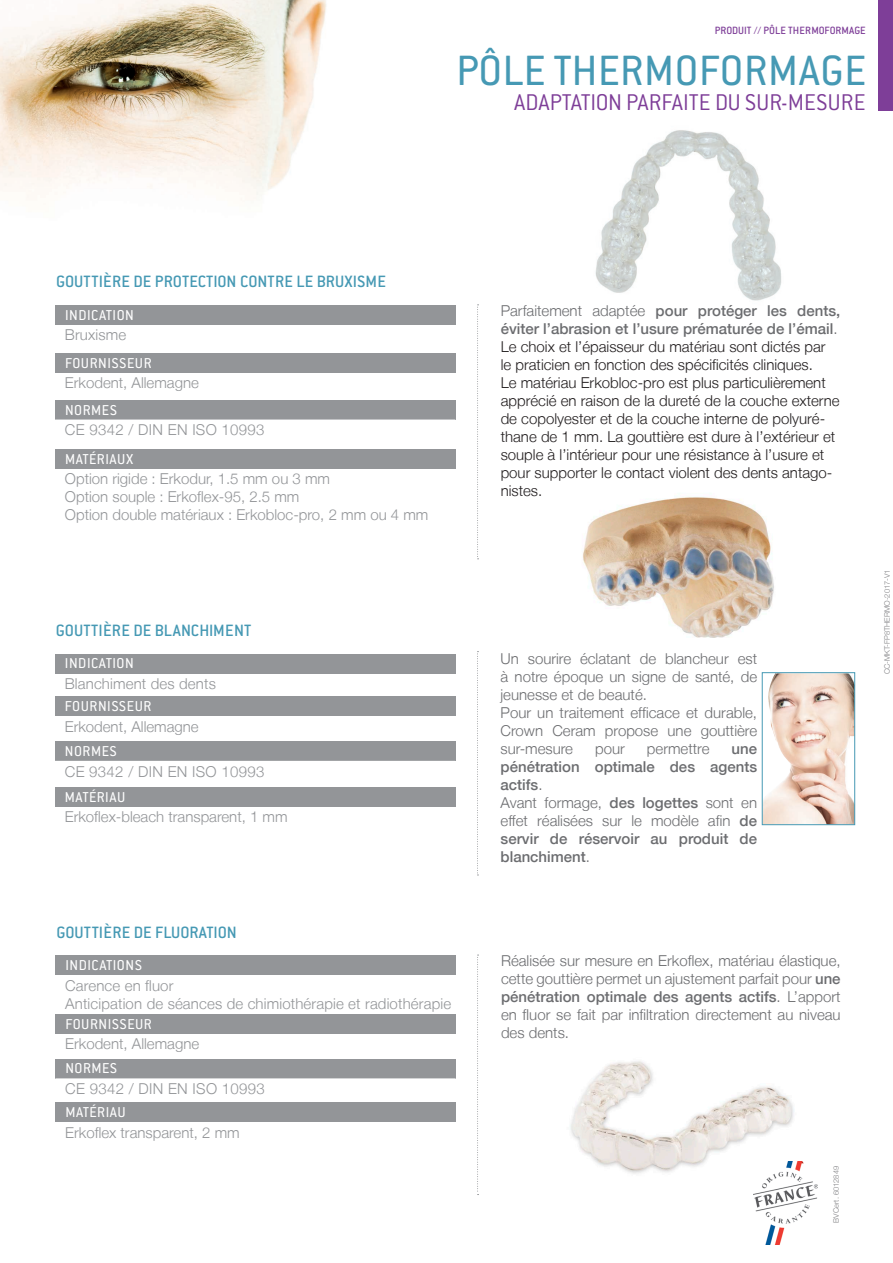
<style>
.page{position:relative;width:893px;height:1263px;background:#fff}
.page>*{position:absolute;margin:0;border:0;box-sizing:border-box;transform-origin:0 0}
.t1{font:46.5px "Conduit ITC";letter-spacing:.015em;color:#4699b4}
.TXT_courant_-justifC{font:25.05px "Conduit ITC Light";letter-spacing:.005em;color:#7e3e98}
.t2{font:18px "Conduit ITC Medium";letter-spacing:.005em;color:#4699b4}
.TITRE_TAB_blanc{font:15.75px "Conduit ITC";letter-spacing:.035em;color:#fff}
.t3{font:300 15px/18px "Helvetica Neue LT";color:#231f20}
.t4{font:300 15px/18px "Helvetica Neue LT";color:#6c6d70;text-align:justify}
.TXT_TAB{font:300 15px "Helvetica Neue LT";color:#939598}
.t5{font:500 15px/18px "Helvetica Neue LT";color:#6c6d70;text-align:justify}
.TITRE_TAB_blanc-2{font:300 15px "Helvetica Neue LT";letter-spacing:.02em;color:#939598}
.t6{font:11.55px "Conduit ITC Medium";letter-spacing:.005em;color:#7e3e98}
.taquet{font:300 7.5px "Helvetica Neue LT";color:#808083}
.s1{font-weight:300}
.s2{font-weight:500}
</style>
<div class="page">
<img style="left:0;top:0;width:326px;height:200px">
<div style="left:878px;top:0;width:15px;height:110px;background:#7e3e98"></div>
<svg style="left:477px;top:955px;width:2px;height:240px"></svg>
<img style="left:570px;top:1061px;width:230px;height:113px">
<div style="left:55px;top:955px;width:401px;height:20px;background:#939598"></div>
<div style="left:55px;top:1014px;width:401px;height:20px;background:#939598"></div>
<div style="left:55px;top:1058px;width:401px;height:20px;background:#939598"></div>
<svg style="left:55px;top:1078px;width:401px;height:1px"></svg>
<div style="left:55px;top:1102px;width:401px;height:20px;background:#939598"></div>
<svg style="left:477px;top:651px;width:1px;height:225px"></svg>
<img style="left:583px;top:497px;width:191px;height:141px">
<div style="left:55px;top:654px;width:400px;height:19px;background:#939598"></div>
<div style="left:55px;top:696px;width:400px;height:20px;background:#939598"></div>
<div style="left:55px;top:741px;width:400px;height:20px;background:#939598"></div>
<svg style="left:55px;top:806px;width:400px;height:1px"></svg>
<div style="left:55px;top:787px;width:400px;height:19px;background:#939598"></div>
<img style="left:595px;top:130px;width:186px;height:171px">
<svg style="left:477px;top:304px;width:2px;height:255px"></svg>
<div style="left:55px;top:305px;width:400px;height:20px;background:#939598"></div>
<div style="left:55px;top:353px;width:400px;height:20px;background:#939598"></div>
<div style="left:55px;top:400px;width:400px;height:20px;background:#939598"></div>
<svg style="left:55px;top:468px;width:400px;height:1px"></svg>
<div style="left:55px;top:449px;width:400px;height:19px;background:#939598"></div>
<img style="left:764px;top:674px;width:89px;height:149px">
<div style="left:762px;top:672px;width:93px;height:153px;border:1px solid #4699b4"></div>
<img style="left:754px;top:1162px;width:64px;height:83px">
<p class="t6" style="left:715px;top:24px;width:152px">PRODUIT // PÔLE THERMOFORMAGE</p>
<p class="t1" style="left:456px;top:43px;width:411px">PÔLE THERMOFORMAGE</p>
<p class="TXT_courant_-justifC" style="left:514px;top:87px;width:353px">ADAPTATION PARFAITE DU SUR-MESURE</p>
<p class="t2" style="left:56px;top:271px;width:332px">GOUTTIÈRE DE PROTECTION CONTRE LE BRUXISME</p>
<p class="TITRE_TAB_blanc" style="left:65px;top:305px;width:70px">INDICATION</p>
<p class="TXT_TAB" style="left:65px;top:326px;width:63px">Bruxisme</p>
<p class="TITRE_TAB_blanc" style="left:65px;top:353px;width:88px">FOURNISSEUR</p>
<p class="TXT_TAB" style="left:65px;top:374px;width:135px">Erkodent, Allemagne</p>
<p class="TITRE_TAB_blanc" style="left:65px;top:400px;width:54px">NORMES</p>
<p class="TITRE_TAB_blanc-2" style="left:65px;top:421px;width:201px">CE 9342 / DIN EN ISO 10993</p>
<p class="TITRE_TAB_blanc" style="left:65px;top:449px;width:70px">MATÉRIAUX</p>
<p class="TXT_TAB" style="left:65px;top:470px;width:267px">Option rigide : Erkodur, 1.5 mm ou 3 mm</p>
<p class="TXT_TAB" style="left:65px;top:488px;width:236px">Option souple : Erkoflex-95, 2.5 mm</p>
<p class="TXT_TAB" style="left:65px;top:506px;width:365px">Option double matériaux : Erkobloc-pro, 2 mm ou 4 mm</p>
<p class="t2" style="left:56px;top:619px;width:197px">GOUTTIÈRE DE BLANCHIMENT</p>
<p class="TITRE_TAB_blanc" style="left:65px;top:654px;width:70px">INDICATION</p>
<p class="TXT_TAB" style="left:65px;top:674px;width:153px">Blanchiment des dents</p>
<p class="TITRE_TAB_blanc" style="left:65px;top:697px;width:88px">FOURNISSEUR</p>
<p class="TXT_TAB" style="left:65px;top:717px;width:135px">Erkodent, Allemagne</p>
<p class="TITRE_TAB_blanc" style="left:65px;top:741px;width:54px">NORMES</p>
<p class="TITRE_TAB_blanc-2" style="left:65px;top:762px;width:201px">CE 9342 / DIN EN ISO 10993</p>
<p class="TITRE_TAB_blanc" style="left:65px;top:787px;width:62px">MATÉRIAU</p>
<p class="TXT_TAB" style="left:65px;top:808px;width:224px">Erkoflex-bleach transparent, 1 mm</p>
<p class="t2" style="left:56px;top:921px;width:182px">GOUTTIÈRE DE FLUORATION</p>
<p class="TITRE_TAB_blanc" style="left:65px;top:956px;width:78px">INDICATIONS</p>
<p class="TXT_TAB" style="left:65px;top:976px;width:110px">Carence en fluor</p>
<p class="TXT_TAB" style="left:65px;top:994px;width:387px">Anticipation de séances de chimiothérapie et radiothérapie</p>
<p class="TITRE_TAB_blanc" style="left:65px;top:1014px;width:88px">FOURNISSEUR</p>
<p class="TXT_TAB" style="left:65px;top:1035px;width:135px">Erkodent, Allemagne</p>
<p class="TITRE_TAB_blanc" style="left:65px;top:1059px;width:54px">NORMES</p>
<p class="TITRE_TAB_blanc-2" style="left:65px;top:1079px;width:201px">CE 9342 / DIN EN ISO 10993</p>
<p class="TITRE_TAB_blanc" style="left:65px;top:1103px;width:62px">MATÉRIAU</p>
<p class="TXT_TAB" style="left:65px;top:1123px;width:176px">Erkoflex transparent, 2 mm</p>
<p class="t5" style="left:501px;top:301px;width:341px"><span class="s1">Parfaitement adaptée</span> pour protéger les dents, éviter l’abrasion et l’usure prématurée de l’émail<span class="s1">.</span></p>
<p class="t3" style="left:501px;top:337px;width:341px">Le choix et l’épaisseur du matériau sont dictés par le praticien en fonction des spécificités cliniques.<br>Le matériau Erkobloc-pro est plus particulièrement apprécié en raison de la dureté de la couche externe de copolyester et de la couche interne de polyuré&shy;thane de 1 mm. La gouttière est dure à l’extérieur et souple à l’intérieur pour une résistance à l’usure et pour supporter le contact violent des dents antago&shy;nistes.</p>
<p class="t4" style="left:501px;top:650px;width:258px">Un sourire éclatant de blancheur est à notre époque un signe de santé, de jeunesse et de beauté.</p>
<p class="t4" style="left:501px;top:704px;width:258px">Pour un traitement efficace et durable, Crown Ceram propose une gouttière sur-mesure</p>
<p class="t4" style="left:595px;top:740px;width:31px">pour</p>
<p class="t4" style="left:647px;top:740px;width:64px">permettre</p>
<p class="t5" style="left:501px;top:740px;width:258px;text-indent:231px">une pénétration optimale des agents actifs<span class="s1">.</span></p>
<p class="t5" style="left:501px;top:794px;width:258px"><span class="s1">Avant formage,</span> des logettes <span class="s1">sont en effet réalisées sur le modèle afin</span> de servir de réservoir au produit de blanchiment<span class="s1">.</span></p>
<p class="t4" style="left:501px;top:952px;width:341px">Réalisée sur mesure en Erkoflex, matériau élastique, cette gouttière permet un ajustement parfait pour <span class="s2">une pénétration optimale des agents actifs</span>. L’apport en fluor se fait par infiltration directement au niveau des dents.</p>
<p class="taquet" style="left:882px;top:674px;width:106px;rotate:-90deg">CC-MKT-FP8THERMO-2017-V1</p>
<p class="taquet" style="left:832px;top:1222px;width:58px;rotate:-90deg">BVCert. 6012849</p>
</div>
